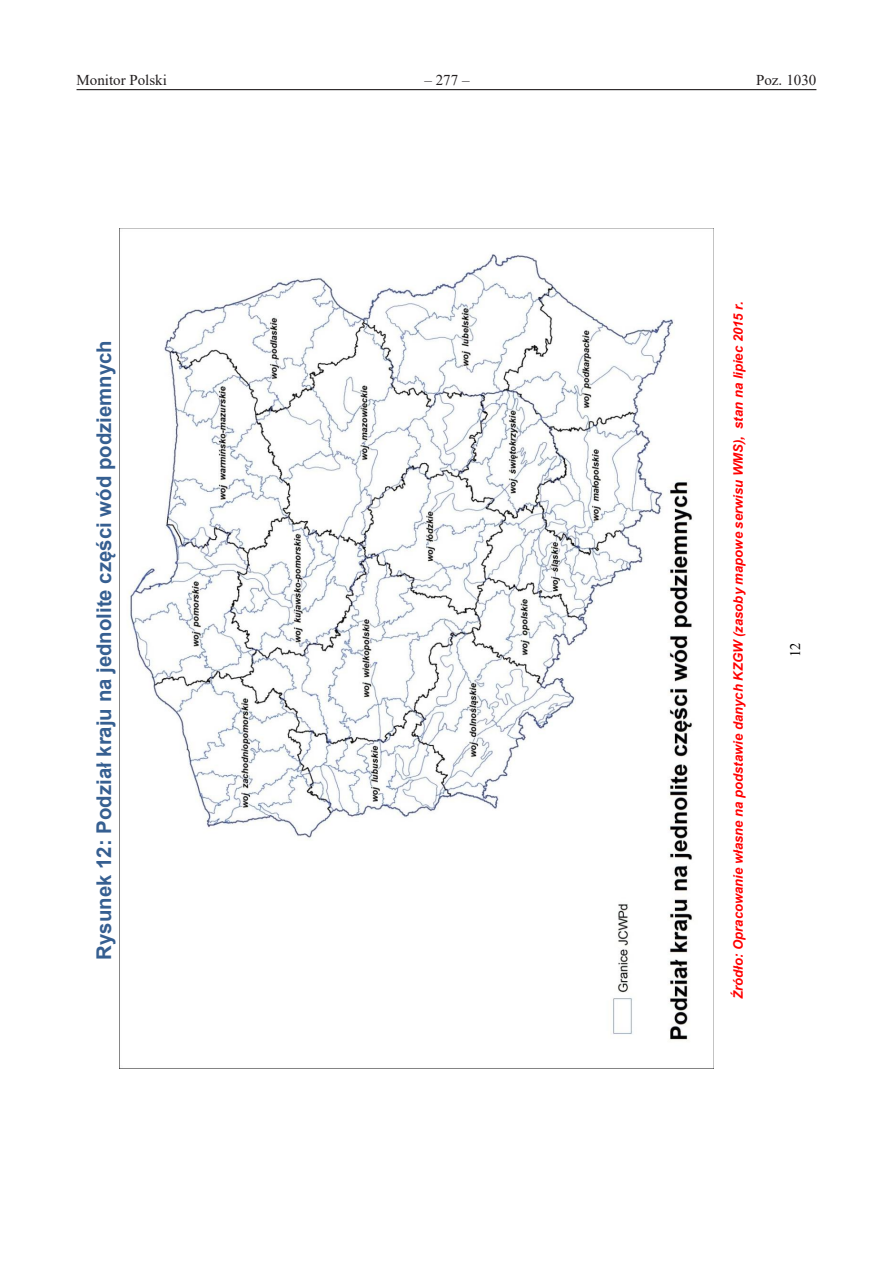
<style>
.page{position:relative;width:893px;height:1263px;background:#fff}
.page>*{position:absolute;margin:0;border:0;box-sizing:border-box;transform-origin:0 0}
.t1{font:700 20.4px "Arial";color:#365f91}
.t2{font:15px "Times New Roman";color:#231f20}
.t3{font:14.55px "Times New Roman";color:#000}
.t4{font:italic 700 13.05px "Arial";color:#f00}
.s1{font-style:inherit}
</style>
<div class="page">
<hr style="left:77px;top:89px;width:739px;height:1px;background:#231f20">
<img style="left:119px;top:228px;width:594px;height:841px">
<p class="t2" style="left:77px;top:69px;width:92px">Monitor Polski</p>
<p class="t2" style="left:425px;top:69px;width:46px">– 277 –</p>
<p class="t2" style="left:756px;top:69px;width:62px">Poz. 1030</p>
<h1 class="t1" style="left:90px;top:959px;width:621px;rotate:-90deg"><span class="s1">Rysunek 12</span>: Podział kraju na jednolite części wód podziemnych</h1>
<p class="t4" style="left:729px;top:999px;width:699px;rotate:-90deg">Źródło: Opracowanie własne na podstawie danych KZGW (zasoby mapowe serwisu WMS), stan na lipiec 2015 r.</p>
<p class="t3" style="left:785px;top:657px;width:16px;rotate:-90deg">12</p>
</div>
